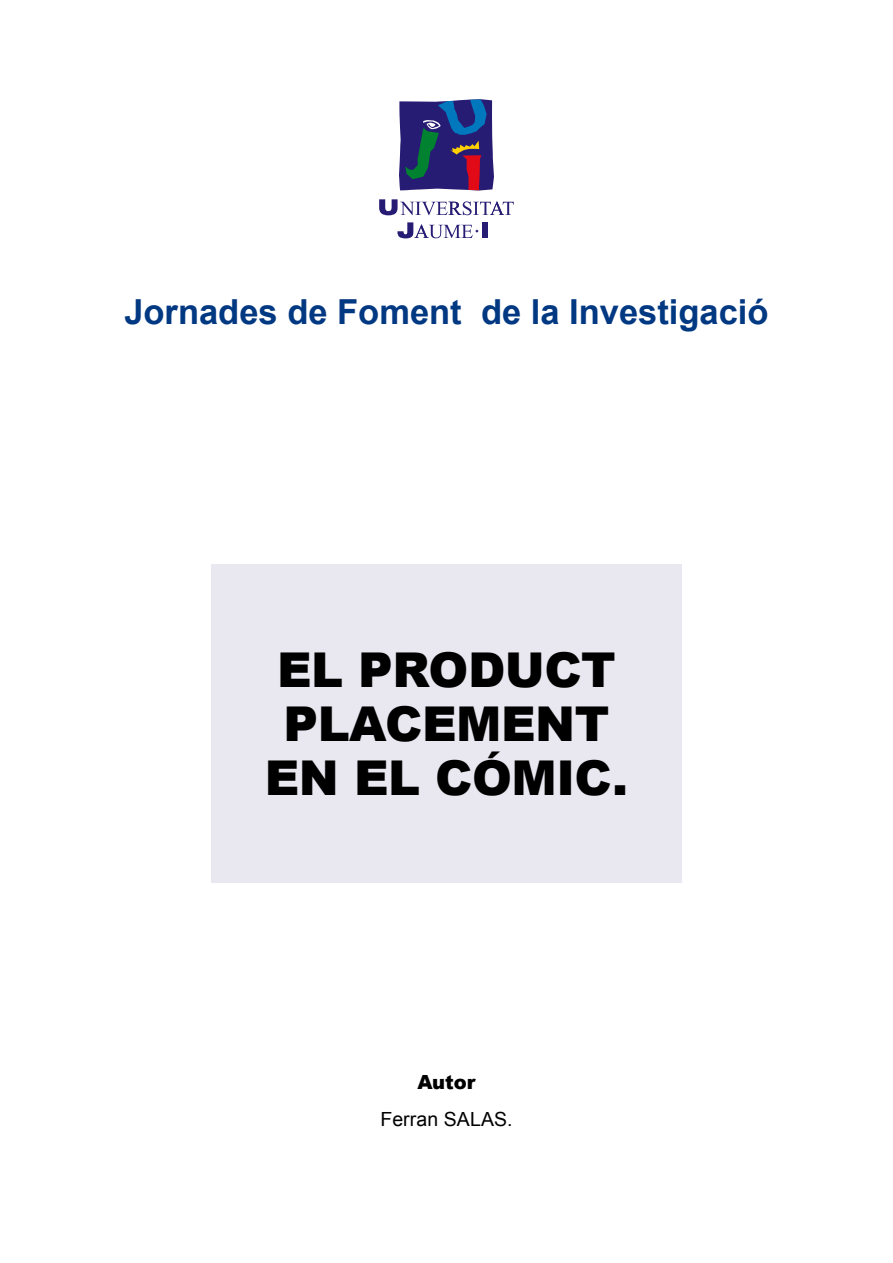
<style>
.page{position:relative;width:893px;height:1263px;background:#fff}
.page>*{position:absolute;margin:0;border:0;box-sizing:border-box;transform-origin:0 0}
.t1{font:900 48px/54px "Arial";letter-spacing:-.01em;color:#000;text-align:center}
.t2{font:700 34.5px "Arial";color:#003882}
.t3{font:19.5px "Arial";letter-spacing:.005em;color:#000}
.t4{font:900 19.5px "Arial";color:#000}
</style>
<div class="page">
<div style="left:211px;top:564px;width:471px;height:319px;background:#e9e8f1"></div>
<svg style="left:379px;top:199px;width:135px;height:16px"></svg>
<div style="left:482px;top:222px;width:6px;height:16px;background:#261c73"></div>
<svg style="left:397px;top:222px;width:82px;height:16px"></svg>
<svg style="left:399px;top:99px;width:95px;height:91px;background:#373975"></svg>
<p class="t2" style="left:124px;top:293px;width:646px">Jornades de Foment de la Investigació</p>
<h1 class="t1" style="left:265px;top:643px;width:365px">EL PRODUCT<br>PLACEMENT<br>EN EL CÓMIC.</h1>
<p class="t4" style="left:417px;top:1071px;width:60px">AUTOR</p>
<p class="t3" style="left:380px;top:1108px;width:134px">Ferran SALAS.</p>
</div>
